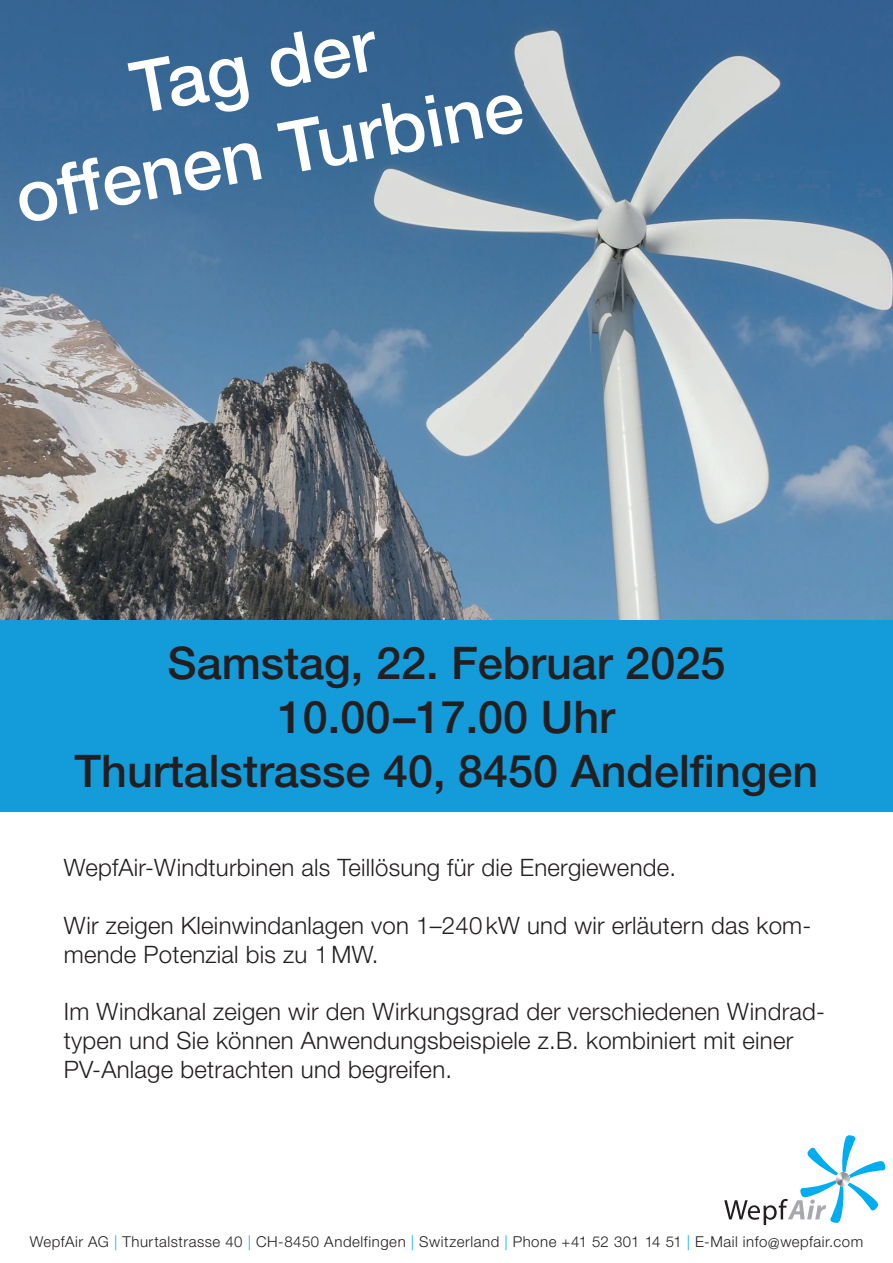
<style>
.page{position:relative;width:893px;height:1263px;background:#fff}
.page>*{position:absolute;margin:0;border:0;box-sizing:border-box;transform-origin:0 0}
.t1{font:500 72px/86.4px "Helvetica Neue LT Pro";color:#fff;text-align:center}
.t2{font:500 45px/54px "Helvetica Neue LT Pro";color:#231f20;text-align:center}
.t3{font:300 24px/28.8px "Helvetica Neue LT Pro";letter-spacing:.01em;color:#231f20}
.t4{font:300 15px "Helvetica Neue LT Std";letter-spacing:.035em;color:#231f20}
.s1{color:#00aeef}
</style>
<div class="page">
<img style="left:0;top:0;width:893px;height:621px">
<svg style="left:724px;top:1135px;width:162px;height:90px"></svg>
<img style="left:836px;top:1172px;width:14px;height:14px">
<div style="left:0;top:621px;width:893px;height:191px;background:#139cd9"></div>
<h1 class="t1" style="left:-9px;top:72px;width:516px;rotate:-11deg">Tag der offenen Turbine</h1>
<h2 class="t2" style="left:75px;top:635px;width:745px">Samstag, 22. Februar 2025<br>10.00–17.00 Uhr<br>Thurtalstrasse 40, 8450 Andelfingen</h2>
<p class="t3" style="left:64px;top:853px;width:614px">WepfAir-Windturbinen als Teillösung für die Energiewende.</p>
<p class="t3" style="left:64px;top:910px;width:749px">Wir zeigen Kleinwindanlagen von 1–240 kW und wir erläutern das kom&shy;mende Potenzial bis zu 1 MW.</p>
<p class="t3" style="left:64px;top:997px;width:763px">Im Windkanal zeigen wir den Wirkungsgrad der verschiedenen Windrad&shy;typen und Sie können Anwendungsbeispiele z.B. kombiniert mit einer<br>PV-Anlage betrachten und begreifen.</p>
<p class="t4" style="left:30px;top:1233px;width:835px">WepfAir AG <span class="s1">|</span> Thurtalstrasse 40 <span class="s1">|</span> CH-8450 Andelfingen <span class="s1">|</span> Switzerland <span class="s1">|</span> Phone +41 52 301 14 51 <span class="s1">|</span> E-Mail info@wepfair.com</p>
</div>
